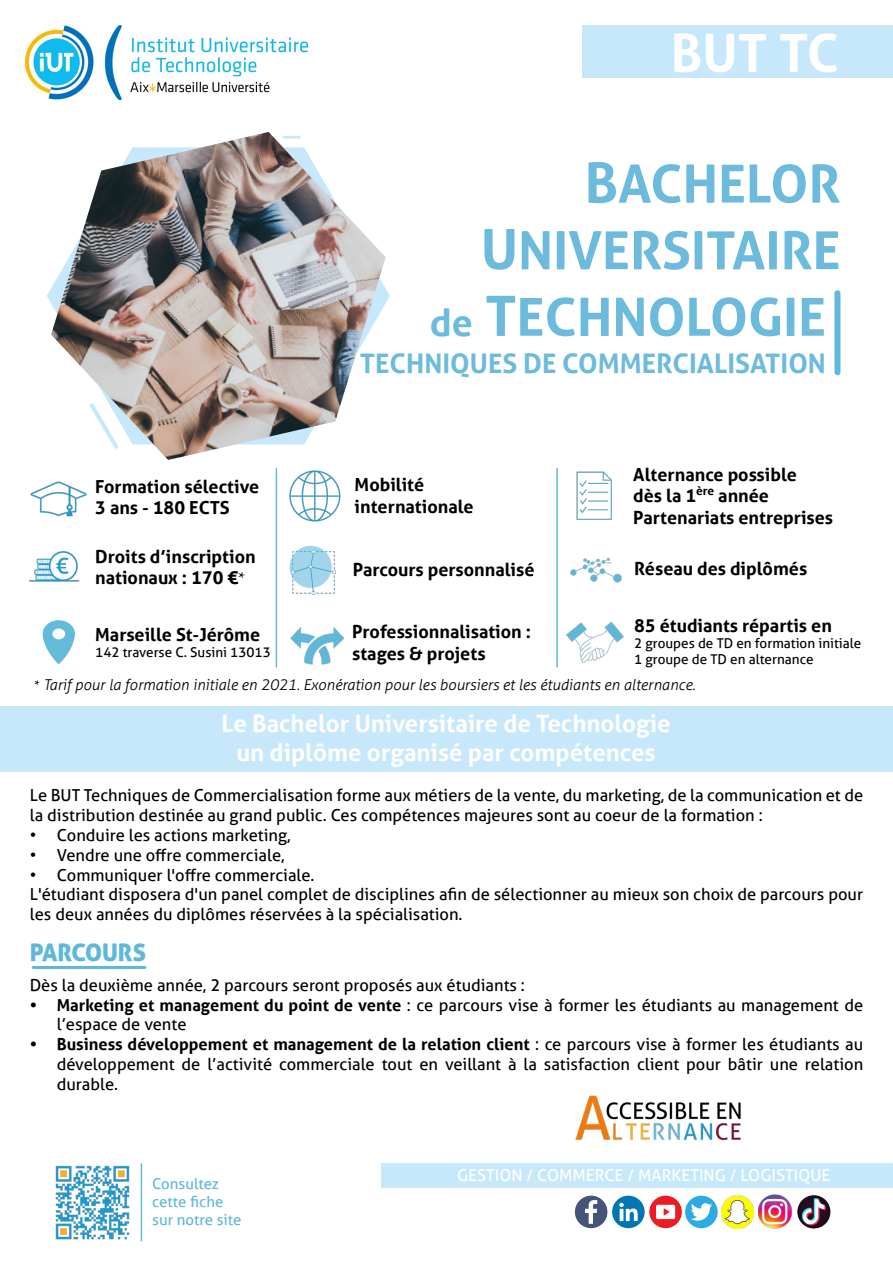
<style>
.page{position:relative;width:893px;height:1263px;background:#fff}
.page>*{position:absolute;margin:0;border:0;box-sizing:border-box;transform-origin:0 0}
.t1{font:700 52.5px/66.6px "Aller";color:#6dbbdc;text-align:right}
.t2{font:700 52.5px "Aller";color:#fff}
.t3{font:700 27px "Aller";color:#6dbbdc}
.t4{font:700 24px/28.8px "Aller";color:#fff;text-align:center}
.t5{font:24px "Aller Display";color:#5fb8d8}
.t6{font:700 18px/21.6px "Aller";color:#000}
.t7{font:16.5px/19.8px "Aller";color:#000}
.t8{font:16.5px "Aller";color:#fff}
.t9{font:italic 300 15px "Aller";color:#000}
.t10{font:15px/18px "Aller";color:#5fb8d8}
.t11{font:13.5px/16.2px "Aller";color:#000}
.s1{font-family:"Minion Pro";font-weight:400}
.s2{font-size:55.5px}
.s3{font-size:37.5px}
.s4{font-family:"Minion Pro";font-weight:400;font-style:normal}
.s5{font-weight:700}
</style>
<div class="page">
<img style="left:26px;top:26px;width:281px;height:73px">
<div style="left:834px;top:293px;width:6px;height:79px;background:#5fb8d8"></div>
<img style="left:51px;top:132px;width:334px;height:328px">
<svg style="left:85px;top:398px;width:38px;height:56px"></svg>
<svg style="left:283px;top:136px;width:17px;height:2px"></svg>
<hr style="left:33px;top:966px;width:112px;height:3px;background:#5fb8d8">
<img style="left:30px;top:481px;width:57px;height:36px">
<img style="left:30px;top:552px;width:50px;height:30px">
<img style="left:289px;top:545px;width:47px;height:50px">
<img style="left:576px;top:471px;width:36px;height:49px">
<img style="left:290px;top:627px;width:55px;height:38px">
<img style="left:289px;top:470px;width:52px;height:52px">
<img style="left:570px;top:557px;width:52px;height:26px">
<img style="left:566px;top:621px;width:58px;height:42px">
<hr style="left:276px;top:468px;width:1px;height:199px;background:#5fb8d8">
<hr style="left:556px;top:468px;width:2px;height:199px;background:#5fb8d8">
<div style="left:0;top:706px;width:893px;height:65px;background:#c7e8fa"></div>
<div style="left:583px;top:26px;width:310px;height:52px;background:#c7e8fa"></div>
<div style="left:685px;top:1196px;width:33px;height:32px;background:#2babe2;border-radius:50%"></div>
<div style="left:381px;top:1163px;width:512px;height:24px;background:#c7e8fa"></div>
<img style="left:55px;top:1165px;width:75px;height:75px">
<hr style="left:141px;top:1164px;width:1px;height:77px;background:#5fb8d8">
<div style="left:575px;top:1196px;width:32px;height:32px;background:#455478;border-radius:50%"></div>
<svg style="left:585px;top:1200px;width:12px;height:24px"></svg>
<div style="left:612px;top:1196px;width:33px;height:32px;background:#0076b3;border-radius:50%"></div>
<svg style="left:619px;top:1203px;width:19px;height:18px"></svg>
<svg style="left:649px;top:1196px;width:33px;height:32px"></svg>
<svg style="left:691px;top:1203px;width:21px;height:18px"></svg>
<img style="left:721px;top:1195px;width:33px;height:33px">
<img style="left:758px;top:1194px;width:34px;height:35px">
<img style="left:797px;top:1195px;width:33px;height:34px">
<svg style="left:42px;top:620px;width:33px;height:44px"></svg>
<img style="left:575px;top:1095px;width:166px;height:46px">
<h1 class="t2" style="left:670px;top:21px;width:170px">BUT TC</h1>
<p class="t6" style="left:95px;top:475px;width:165px">Formation sélective<br>3 ans - 180 ECTS</p>
<p class="t6" style="left:95px;top:545px;width:162px">Droits d’inscription nationaux : 170 €<span class="s1">*</span></p>
<p class="t6" style="left:95px;top:623px;width:166px">Marseille St-Jérôme</p>
<p class="t11" style="left:95px;top:644px;width:177px">142 traverse C. Susini 13013</p>
<h1 class="t1" style="left:430px;top:150px;width:412px"><span class="s2">B</span>ACHELOR<br><span class="s2">U</span>NIVERSITAIRE <span class="s3">de</span> <span class="s2">T</span>ECHNOLOGIE</h1>
<h2 class="t3" style="left:360px;top:347px;width:468px">TECHNIQUES DE COMMERCIALISATION</h2>
<p class="t6" style="left:355px;top:474px;width:121px">Mobilité internationale</p>
<p class="t6" style="left:353px;top:558px;width:183px">Parcours personnalisé</p>
<p class="t6" style="left:352px;top:621px;width:180px">Professionnalisation : stages &amp; projets</p>
<p class="t6" style="left:633px;top:464px;width:201px">Alternance possible<br>dès la 1<sup>ère</sup> année<br>Partenariats entreprises</p>
<p class="t6" style="left:634px;top:557px;width:175px">Réseau des diplômés</p>
<p class="t6" style="left:634px;top:615px;width:199px">85 étudiants répartis en</p>
<p class="t11" style="left:634px;top:635px;width:229px">2 groupes de TD en formation initiale<br>1 groupe de TD en alternance</p>
<p class="t9" style="left:34px;top:675px;width:663px"><span class="s4">*</span> Tarif pour la formation initiale en 2021. Exonération pour les boursiers et les étudiants en alternance.</p>
<h3 class="t4" style="left:222px;top:709px;width:450px">Le Bachelor Universitaire de Technologie un diplôme organisé par compétences</h3>
<p class="t7" style="left:30px;top:785px;width:835px">Le BUT Techniques de Commercialisation forme aux métiers de la vente, du marketing, de la communication et de la distribution destinée au grand public. Ces compétences majeures sont au coeur de la formation :</p>
<p class="t7" style="left:30px;top:825px;width:262px">• Conduire les actions marketing,</p>
<p class="t7" style="left:30px;top:845px;width:256px">• Vendre une offre commerciale,</p>
<p class="t7" style="left:30px;top:865px;width:835px">• Communiquer l'offre commerciale.<br>L'étudiant disposera d'un panel complet de disciplines afin de sélectionner au mieux son choix de parcours pour les deux années du diplômes réservées à la spécialisation.</p>
<h3 class="t5" style="left:30px;top:937px;width:118px">PARCOURS</h3>
<p class="t7" style="left:30px;top:975px;width:497px">Dès la deuxième année, 2 parcours seront proposés aux étudiants :</p>
<p class="t7" style="left:57px;top:995px;width:808px;text-indent:-27px"><span class="s5">• Marketing et management du point de vente</span> : ce parcours vise à former les étudiants au management de l’espace de vente</p>
<p class="t7" style="left:57px;top:1034px;width:808px;text-align:justify;text-indent:-27px"><span class="s5">• Business développement et management de la relation client</span> : ce parcours vise à former les étudiants au développement de l’activité commerciale tout en veillant à la satisfaction client pour bâtir une relation durable.</p>
<p class="t10" style="left:152px;top:1174px;width:91px">Consultez cette fiche sur notre site</p>
<p class="t8" style="left:457px;top:1165px;width:375px">GESTION / COMMERCE / MARKETING / LOGISTIQUE</p>
</div>
